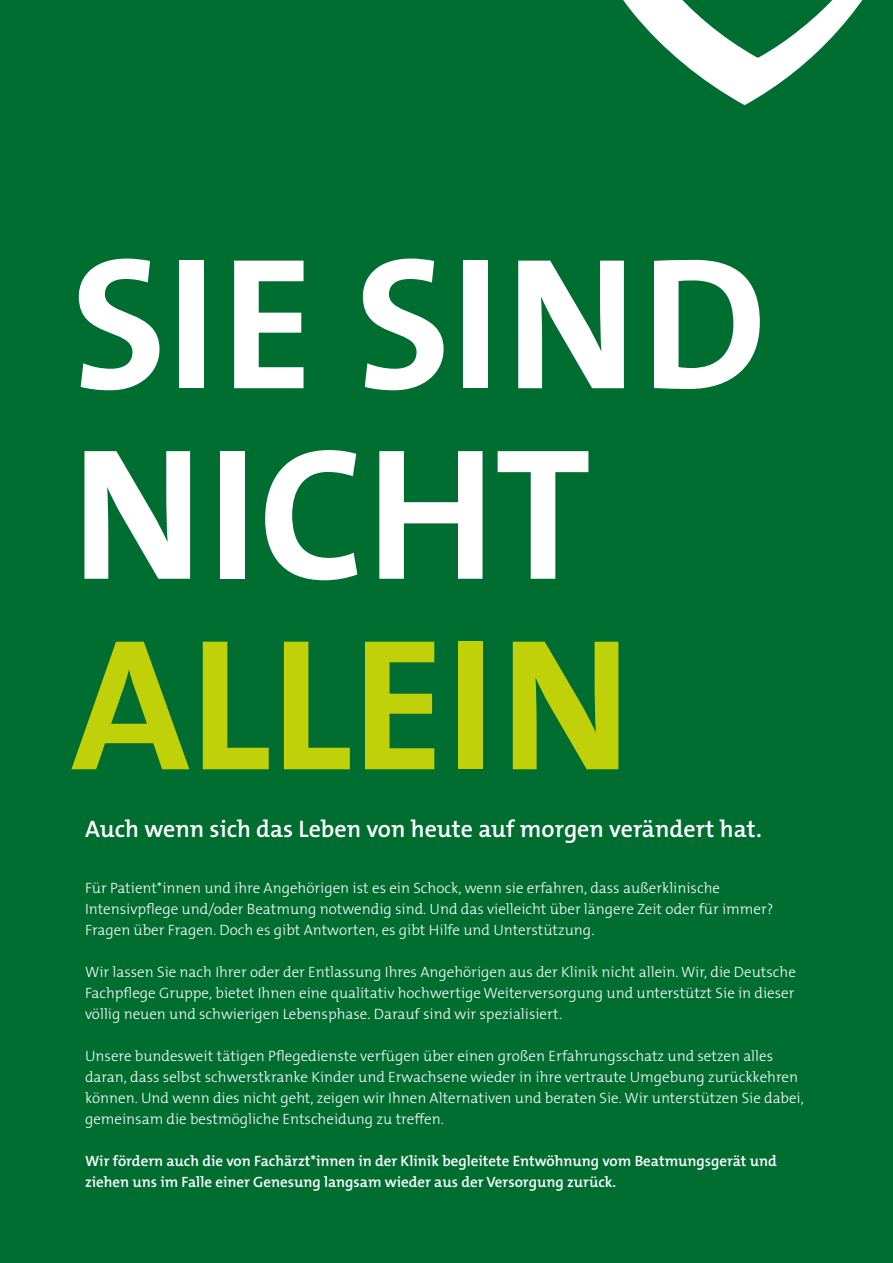
<style>
.page{position:relative;width:893px;height:1263px;background:#006d31}
.page>*{position:absolute;margin:0;border:0;box-sizing:border-box;transform-origin:0 0}
.t1{font:700 189px/190.5px "The Mix B7";letter-spacing:.005em;color:#fff}
.t2{font:700 189px "The Mix B7";color:#c1d109}
.t3{font:600 24px "The Mix B6";color:#fff}
.t4{font:300 15px/21px "The Mix B3";color:#fff}
.t5{font:600 15px/21px "The Mix B6";color:#fff}
</style>
<div class="page">
<svg style="left:623px;top:0;width:240px;height:105px"></svg>
<h1 class="t1" style="left:71px;top:235px;width:697px">SIE SIND<br>NICHT</h1>
<h1 class="t2" style="left:71px;top:606px;width:562px">ALLEIN</h1>
<h2 class="t3" style="left:85px;top:816px;width:678px">Auch wenn sich das Leben von heute auf morgen verändert hat.</h2>
<p class="t4" style="left:85px;top:878px;width:690px">Für Patient*innen und ihre Angehörigen ist es ein Schock, wenn sie erfahren, dass außerklinische<br>Intensivpflege und/oder Beatmung notwendig sind. Und das vielleicht über längere Zeit oder für immer?<br>Fragen über Fragen. Doch es gibt Antworten, es gibt Hilfe und Unterstützung.</p>
<p class="t4" style="left:85px;top:962px;width:712px;text-align:justify">Wir lassen Sie nach Ihrer oder der Entlassung Ihres Angehörigen aus der Klinik nicht allein. Wir, die Deutsche Fachpflege Gruppe, bietet Ihnen eine qualitativ hochwertige Weiterversorgung und unterstützt Sie in dieser völlig neuen und schwierigen Lebensphase. Darauf sind wir spezialisiert.</p>
<p class="t4" style="left:85px;top:1046px;width:720px">Unsere bundesweit tätigen Pflegedienste verfügen über einen großen Erfahrungsschatz und setzen alles daran, dass selbst schwerstkranke Kinder und Erwachsene wieder in ihre vertraute Umgebung zurückkehren können. Und wenn dies nicht geht, zeigen wir Ihnen Alternativen und beraten Sie. Wir unterstützen Sie dabei, gemeinsam die bestmögliche Entscheidung zu treffen.</p>
<p class="t5" style="left:85px;top:1151px;width:693px">Wir fördern auch die von Fachärzt*innen in der Klinik begleitete Entwöhnung vom Beatmungsgerät und ziehen uns im Falle einer Genesung langsam wieder aus der Versorgung zurück.</p>
</div>
